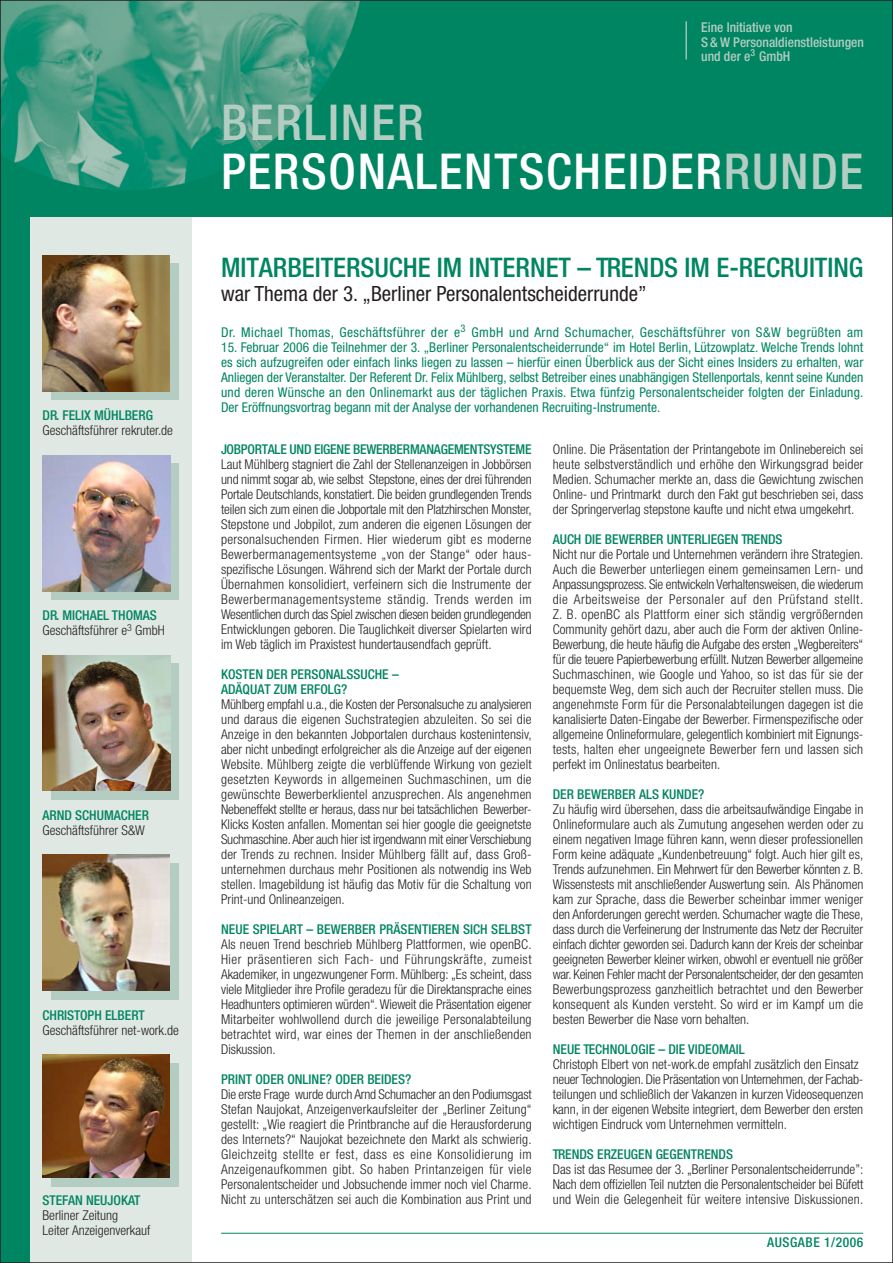
<style>
.page{position:relative;width:893px;height:1263px;background:#fff}
.page>*{position:absolute;margin:0;border:0;box-sizing:border-box;transform-origin:0 0}
.t1{font:500 condensed 49.5px/49.5px "Helvetica Neue";letter-spacing:.035em;color:#fff}
.t2{font:500 condensed 27px "Helvetica Neue";color:#008562}
.t3{font:condensed 21px "Helvetica Neue";color:#231f20}
.t4{font:300 condensed 13.5px/15px "Helvetica Neue";color:#231f20;text-align:justify}
.t5{font:condensed 13.5px/15px "Helvetica Neue";letter-spacing:.035em;color:#008562;text-align:justify}
.t6{font:500 condensed 13.5px/15px "Helvetica Neue";color:#008562}
.t7{font:500 condensed 13.5px/15px "Helvetica Neue";color:#b4cdc2}
.t8{font:500 condensed 13.5px "Helvetica Neue";letter-spacing:.04em;color:#008562}
.s1{font-weight:500;color:#008562}
.s2{color:#b4cdc2}
</style>
<div class="page">
<div style="left:0;top:0;width:30px;height:1263px;background:#008562"></div>
<div style="left:30px;top:157px;width:161px;height:1106px;background:#dfe8e3"></div>
<img style="left:3px;top:3px;width:887px;height:214px">
<hr style="left:221px;top:1233px;width:642px;height:1px;background:#008562">
<div style="left:51px;top:463px;width:128px;height:137px;background:#b4cdc2"></div>
<img style="left:43px;top:455px;width:127px;height:136px">
<div style="left:51px;top:663px;width:128px;height:136px;background:#b4cdc2"></div>
<img style="left:43px;top:655px;width:127px;height:136px">
<div style="left:51px;top:1063px;width:128px;height:123px;background:#b4cdc2"></div>
<img style="left:43px;top:1055px;width:127px;height:123px">
<div style="left:51px;top:863px;width:128px;height:136px;background:#b4cdc2"></div>
<img style="left:43px;top:855px;width:126px;height:136px">
<div style="left:51px;top:264px;width:128px;height:136px;background:#b4cdc2"></div>
<img style="left:43px;top:256px;width:127px;height:135px">
<hr style="left:686px;top:21px;width:1px;height:39px;background:#b4cdc2">
<p class="t6" style="left:43px;top:409px;width:112px">DR. FELIX MÜHLBERG</p>
<p class="t4" style="left:43px;top:424px;width:132px">Geschäftsführer rekruter.de</p>
<p class="t4" style="left:43px;top:609px;width:124px"><span class="s1">DR. MICHAEL THOMAS<br></span>Geschäftsführer e<sup>3</sup> GmbH</p>
<p class="t6" style="left:43px;top:809px;width:108px">ARND SCHUMACHER</p>
<p class="t4" style="left:43px;top:824px;width:104px">Geschäftsführer S&amp;W</p>
<p class="t6" style="left:43px;top:1009px;width:104px">CHRISTOPH ELBERT</p>
<p class="t4" style="left:43px;top:1024px;width:138px">Geschäftsführer net-work.de</p>
<p class="t6" style="left:43px;top:1193px;width:100px">STEFAN NEUJOKAT</p>
<p class="t4" style="left:43px;top:1208px;width:109px">Berliner Zeitung<br>Leiter Anzeigenverkauf</p>
<p class="t7" style="left:701px;top:21px;width:164px">Eine Initiative von<br>S &amp; W Personaldienstleistungen</p>
<p class="t7" style="left:701px;top:49px;width:91px">und der e<sup>3</sup> GmbH</p>
<h1 class="t1" style="left:221px;top:101px;width:644px"><span class="s2">BERLINER<br></span>PERSONALENTSCHEIDER<span class="s2">RUNDE</span></h1>
<h2 class="t2" style="left:221px;top:257px;width:644px">MITARBEITERSUCHE IM INTERNET – TRENDS IM E-RECRUITING</h2>
<h3 class="t3" style="left:221px;top:286px;width:427px">war Thema der 3. „Berliner Personalentscheiderrunde”</h3>
<p class="t5" style="left:221px;top:326px;width:644px">Dr. Michael Thomas, Geschäftsführer der e<sup>3</sup> GmbH und Arnd Schumacher, Geschäftsführer von S&amp;W begrüßten am</p>
<p class="t5" style="left:221px;top:341px;width:644px">15. Februar 2006 die Teilnehmer der 3. „Berliner Personalentscheiderrunde“ im Hotel Berlin, Lützowplatz. Welche Trends lohnt es sich aufzugreifen oder einfach links liegen zu lassen – hierfür einen Überblick aus der Sicht eines Insiders zu erhalten, war Anliegen der Veranstalter. Der Referent Dr. Felix Mühlberg, selbst Betreiber eines unabhängigen Stellenportals, kennt seine Kunden und deren Wünsche an den Onlinemarkt aus der täglichen Praxis. Etwa fünfzig Personalentscheider folgten der Einladung.<br>Der Eröffnungsvortrag begann mit der Analyse der vorhandenen Recruiting-Instrumente.</p>
<p class="t6" style="left:221px;top:443px;width:312px">JOBPORTALE UND EIGENE BEWERBERMANAGEMENTSYSTEME</p>
<p class="t4" style="left:221px;top:458px;width:312px">Laut Mühlberg stagniert die Zahl der Stellenanzeigen in Jobbörsen und nimmt sogar ab, wie selbst Stepstone, eines der drei führenden Portale Deutschlands, konstatiert. Die beiden grundlegenden Trends teilen sich zum einen die Jobportale mit den Platzhirschen Monster, Stepstone und Jobpilot, zum anderen die eigenen Lösungen der personalsuchenden Firmen. Hier wiederum gibt es moderne Bewerbermanagementsysteme „von der Stange“ oder haus&shy;spezifische Lösungen. Während sich der Markt der Portale durch Übernahmen konsolidiert, verfeinern sich die Instrumente der Bewerbermanagementsysteme ständig. Trends werden im Wesentlichen durch das Spiel zwischen diesen beiden grundlegenden Entwicklungen geboren. Die Tauglichkeit diverser Spielarten wird im Web täglich im Praxistest hundertausendfach geprüft.</p>
<p class="t6" style="left:221px;top:668px;width:179px">KOSTEN DER PERSONALSSUCHE –<br>ADÄQUAT ZUM ERFOLG?</p>
<p class="t4" style="left:221px;top:698px;width:312px">Mühlberg empfahl u.a., die Kosten der Personalsuche zu analysieren und daraus die eigenen Suchstrategien abzuleiten. So sei die Anzeige in den bekannten Jobportalen durchaus kostenintensiv, aber nicht unbedingt erfolgreicher als die Anzeige auf der eigenen Website. Mühlberg zeigte die verblüffende Wirkung von gezielt gesetzten Keywords in allgemeinen Suchmaschinen, um die gewünschte Bewerberklientel anzusprechen. Als angenehmen Nebeneffekt stellte er heraus, dass nur bei tatsächlichen Bewerber-Klicks Kosten anfallen. Momentan sei hier google die geeignetste Suchmaschine. Aber auch hier ist irgendwann mit einer Verschiebung der Trends zu rechnen. Insider Mühlberg fällt auf, dass Groß&shy;unternehmen durchaus mehr Positionen als notwendig ins Web stellen. Imagebildung ist häufig das Motiv für die Schaltung von Print-und Onlineanzeigen.</p>
<p class="t6" style="left:221px;top:923px;width:312px">NEUE SPIELART – BEWERBER PRÄSENTIEREN SICH SELBST</p>
<p class="t4" style="left:221px;top:938px;width:312px">Als neuen Trend beschrieb Mühlberg Plattformen, wie openBC.<br>Hier präsentieren sich Fach- und Führungskräfte, zumeist Akademiker, in ungezwungener Form. Mühlberg: „Es scheint, dass viele Mitglieder ihre Profile geradezu für die Direktansprache eines Headhunters optimieren würden“. Wieweit die Präsentation eigener Mitarbeiter wohlwollend durch die jeweilige Personalabteilung betrachtet wird, war eines der Themen in der anschließenden Diskussion.</p>
<p class="t6" style="left:221px;top:1073px;width:192px">PRINT ODER ONLINE? ODER BEIDES?</p>
<p class="t4" style="left:221px;top:1088px;width:312px">Die erste Frage wurde durch Arnd Schumacher an den Podiumsgast Stefan Naujokat, Anzeigenverkaufsleiter der „Berliner Zeitung“ gestellt: „Wie reagiert die Printbranche auf die Herausforderung des Internets?“ Naujokat bezeichnete den Markt als schwierig.<br>Gleichzeitg stellte er fest, dass es eine Konsolidierung im Anzeigenaufkommen gibt. So haben Printanzeigen für viele Personalentscheider und Jobsuchende immer noch viel Charme.<br>Nicht zu unterschätzen sei auch die Kombination aus Print und</p>
<p class="t4" style="left:553px;top:443px;width:312px">Online. Die Präsentation der Printangebote im Onlinebereich sei heute selbstverständlich und erhöhe den Wirkungsgrad beider Medien. Schumacher merkte an, dass die Gewichtung zwischen Online- und Printmarkt durch den Fakt gut beschrieben sei, dass der Springerverlag stepstone kaufte und nicht etwa umgekehrt.</p>
<p class="t6" style="left:553px;top:533px;width:231px">AUCH DIE BEWERBER UNTERLIEGEN TRENDS</p>
<p class="t4" style="left:553px;top:548px;width:312px">Nicht nur die Portale und Unternehmen verändern ihre Strategien.<br>Auch die Bewerber unterliegen einem gemeinsamen Lern- und Anpassungsprozess. Sie entwickeln Verhaltensweisen, die wiederum die Arbeitsweise der Personaler auf den Prüfstand stellt.<br>Z. B. openBC als Plattform einer sich ständig vergrößernden Community gehört dazu, aber auch die Form der aktiven Online-Bewerbung, die heute häufig die Aufgabe des ersten „Wegbereiters“ für die teuere Papierbewerbung erfüllt. Nutzen Bewerber allgemeine Suchmaschinen, wie Google und Yahoo, so ist das für sie der bequemste Weg, dem sich auch der Recruiter stellen muss. Die angenehmste Form für die Personalabteilungen dagegen ist die kanalisierte Daten-Eingabe der Bewerber. Firmenspezifische oder allgemeine Onlineformulare, gelegentlich kombiniert mit Eignungs&shy;tests, halten eher ungeeignete Bewerber fern und lassen sich perfekt im Onlinestatus bearbeiten.</p>
<p class="t6" style="left:553px;top:788px;width:153px">DER BEWERBER ALS KUNDE?</p>
<p class="t4" style="left:553px;top:803px;width:312px">Zu häufig wird übersehen, dass die arbeitsaufwändige Eingabe in Onlineformulare auch als Zumutung angesehen werden oder zu einem negativen Image führen kann, wenn dieser professionellen Form keine adäquate „Kundenbetreuung“ folgt. Auch hier gilt es, Trends aufzunehmen. Ein Mehrwert für den Bewerber könnten z. B.<br>Wissenstests mit anschließender Auswertung sein. Als Phänomen kam zur Sprache, dass die Bewerber scheinbar immer weniger den Anforderungen gerecht werden. Schumacher wagte die These, dass durch die Verfeinerung der Instrumente das Netz der Recruiter einfach dichter geworden sei. Dadurch kann der Kreis der scheinbar geeigneten Bewerber kleiner wirken, obwohl er eventuell nie größer war. Keinen Fehler macht der Personalentscheider, der den gesamten Bewerbungsprozess ganzheitlich betrachtet und den Bewerber konsequent als Kunden versteht. So wird er im Kampf um die besten Bewerber die Nase vorn behalten.</p>
<p class="t6" style="left:553px;top:1043px;width:194px">NEUE TECHNOLOGIE – DIE VIDEOMAIL</p>
<p class="t4" style="left:553px;top:1058px;width:312px;text-align:left">Christoph Elbert von net-work.de empfahl zusätzlich den Einsatz neuer Technologien. Die Präsentation von Unternehmen, der Fachab&shy;teilungen und schließlich der Vakanzen in kurzen Videosequenzen kann, in der eigenen Website integriert, dem Bewerber den ersten wichtigen Eindruck vom Unternehmen vermitteln.</p>
<p class="t6" style="left:553px;top:1148px;width:182px">TRENDS ERZEUGEN GEGENTRENDS</p>
<p class="t4" style="left:553px;top:1163px;width:312px">Das ist das Resumee der 3. „Berliner Personalentscheiderrunde”:<br>Nach dem offiziellen Teil nutzten die Personalentscheider bei Büfett und Wein die Gelegenheit für weitere intensive Diskussionen.</p>
<p class="t8" style="left:767px;top:1238px;width:97px">AUSGABE 1/2006</p>
</div>
